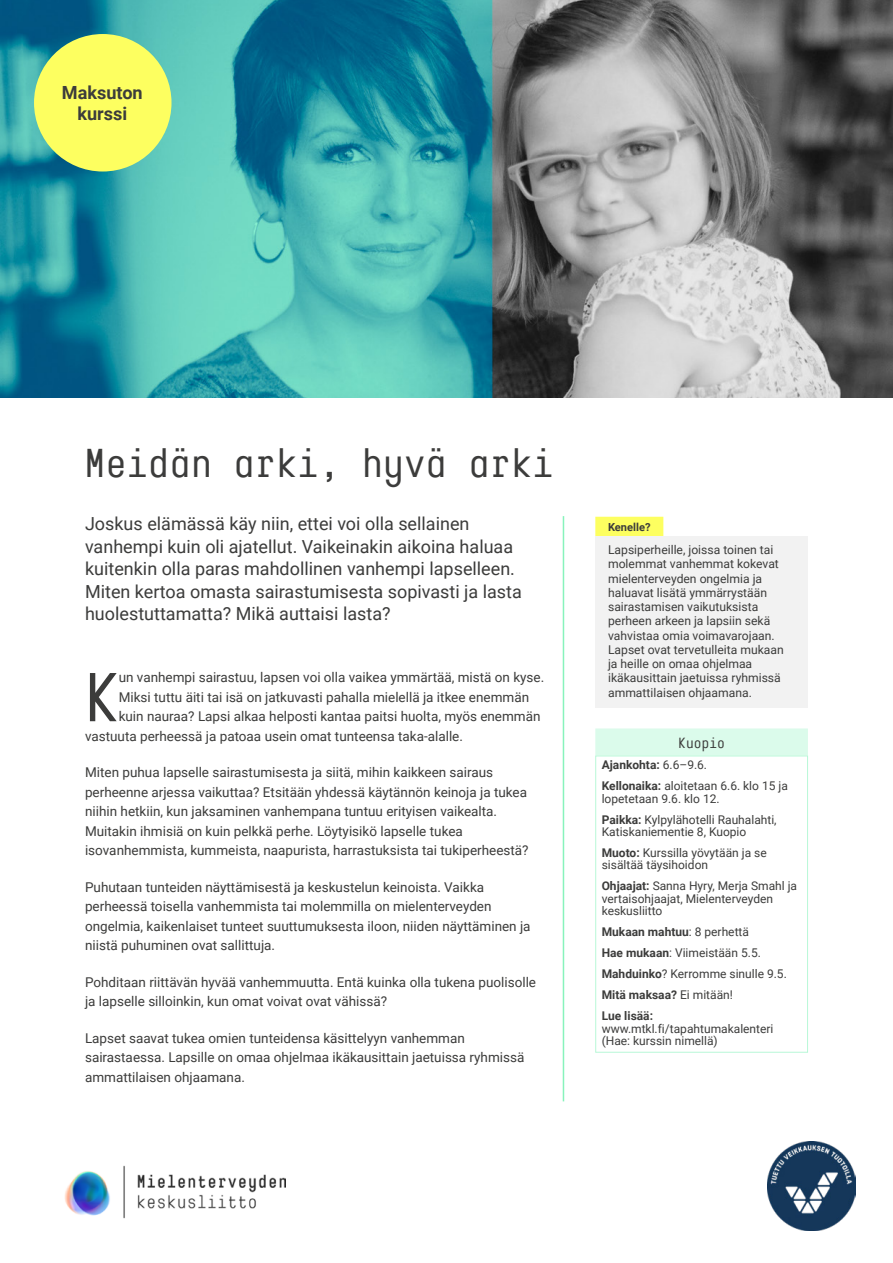
<style>
.page{position:relative;width:893px;height:1263px;background:#fff}
.page>*{position:absolute;margin:0;border:0;box-sizing:border-box;transform-origin:0 0}
.t1{font:500 70.65px "Karben 205 Mono";color:#3c3c3b}
.t2{font:500 40.95px "Karben 205 Mono";letter-spacing:.045em;color:#3c3c3b}
.t3{font:700 18.15px/21.3px "Roboto";color:#3c3c3b;text-align:center}
.t4{font:18px/22.5px "Roboto";color:#3c3c3b}
.t5{font:500 15px "Karben 205 Mono";letter-spacing:.045em;color:#3c3c3b}
.t6{font:13.5px/19.5px "Roboto";color:#3c3c3b}
.t7{font:12.15px/14.2px "Roboto";color:#3c3c3b}
.t8{font:12px/21px "Roboto";color:#3c3c3b}
.t9{font:700 11.1px "Roboto";color:#3c3c3b}
.s1{font-weight:700}
</style>
<div class="page">
<img style="left:767px;top:1142px;width:89px;height:88px">
<img style="left:64px;top:1165px;width:222px;height:54px">
<img style="left:0;top:0;width:893px;height:398px">
<div style="left:595px;top:517px;width:68px;height:24px;background:#fdff60"></div>
<div style="left:595px;top:536px;width:213px;height:172px;background:#f2f2f2"></div>
<hr style="left:563px;top:516px;width:1px;height:585px;background:#88f3bc">
<div style="left:595px;top:728px;width:213px;height:27px;background:#dbfbeb"></div>
<div style="left:595px;top:755px;width:213px;height:297px;border:1px solid #b8f8d7"></div>
<div style="left:34px;top:34px;width:137px;height:137px;background:#fdff60;border-radius:50%"></div>
<h3 class="t3" style="left:62px;top:81px;width:82px">Maksuton kurssi</h3>
<h2 class="t2" style="left:85px;top:440px;width:469px">Meidän arki, hyvä arki</h2>
<p class="t4" style="left:85px;top:512px;width:438px">Joskus elämässä käy niin, ettei voi olla sellainen vanhempi kuin oli ajatellut. Vaikeinakin aikoina haluaa kuitenkin olla paras mahdollinen vanhempi lapselleen.<br>Miten kertoa omasta sairastumisesta sopivasti ja lasta huolestuttamatta? Mikä auttaisi lasta?</p>
<h1 class="t1" style="left:85px;top:658px;width:35px">K</h1>
<p class="t6" style="left:119px;top:667px;width:427px">un vanhempi sairastuu, lapsen voi olla vaikea ymmärtää, mistä on kyse.</p>
<p class="t6" style="left:119px;top:687px;width:412px">Miksi tuttu äiti tai isä on jatkuvasti pahalla mielellä ja itkee enemmän</p>
<p class="t6" style="left:119px;top:706px;width:423px">kuin nauraa? Lapsi alkaa helposti kantaa paitsi huolta, myös enemmän</p>
<p class="t6" style="left:85px;top:726px;width:379px">vastuuta perheessä ja patoaa usein omat tunteensa taka-alalle.</p>
<p class="t6" style="left:85px;top:762px;width:445px">Miten puhua lapselle sairastumisesta ja siitä, mihin kaikkeen sairaus perheenne arjessa vaikuttaa? Etsitään yhdessä käytännön keinoja ja tukea niihin hetkiin, kun jaksaminen vanhempana tuntuu erityisen vaikealta.<br>Muitakin ihmisiä on kuin pelkkä perhe. Löytyisikö lapselle tukea isovanhemmista, kummeista, naapurista, harrastuksista tai tukiperheestä?</p>
<p class="t6" style="left:85px;top:877px;width:447px">Puhutaan tunteiden näyttämisestä ja keskustelun keinoista. Vaikka perheessä toisella vanhemmista tai molemmilla on mielenterveyden ongelmia, kaikenlaiset tunteet suuttumuksesta iloon, niiden näyttäminen ja niistä puhuminen ovat sallittuja.</p>
<p class="t6" style="left:85px;top:972px;width:453px">Pohditaan riittävän hyvää vanhemmuutta. Entä kuinka olla tukena puolisolle ja lapselle silloinkin, kun omat voivat ovat vähissä?</p>
<p class="t6" style="left:85px;top:1028px;width:441px">Lapset saavat tukea omien tunteidensa käsittelyyn vanhemman sairastaessa. Lapsille on omaa ohjelmaa ikäkausittain jaetuissa ryhmissä ammattilaisen ohjaamana.</p>
<p class="t9" style="left:608px;top:519px;width:44px">Kenelle?</p>
<p class="t7" style="left:608px;top:542px;width:177px">Lapsiperheille, joissa toinen tai molemmat vanhemmat kokevat mielenterveyden ongelmia ja haluavat lisätä ymmärrystään sairastamisen vaikutuksista perheen arkeen ja lapsiin sekä vahvistaa omia voimavarojaan.<br>Lapset ovat tervetulleita mukaan ja heille on omaa ohjelmaa ikäkausittain jaetuissa ryhmissä ammattilaisen ohjaamana.</p>
<p class="t5" style="left:678px;top:735px;width:48px">Kuopio</p>
<p class="t8" style="left:602px;top:754px;width:188px"><span class="s1">Ajankohta:</span> 6.6–9.6.<br><span class="s1">Kellonaika:</span> aloitetaan 6.6. klo 15 ja</p>
<p class="t8" style="left:602px;top:787px;width:176px">lopetetaan 9.6. klo 12.<br><span class="s1">Paikka:</span> Kylpylähotelli Rauhalahti,</p>
<p class="t8" style="left:602px;top:821px;width:167px">Katiskaniementie 8, Kuopio<br><span class="s1">Muoto:</span> Kurssilla yövytään ja se</p>
<p class="t8" style="left:602px;top:854px;width:197px">sisältää täysihoidon<br><span class="s1">Ohjaajat:</span> Sanna Hyry, Merja Smahl ja</p>
<p class="t8" style="left:602px;top:892px;width:173px;line-height:12.5px">vertaisohjaajat, Mielenterveyden keskusliitto</p>
<p class="t8" style="left:602px;top:921px;width:187px"><span class="s1">Mukaan mahtuu</span>: 8 perhettä<br><span class="s1">Hae mukaan</span>: Viimeistään 5.5.<br><span class="s1">Mahduinko</span>? Kerromme sinulle 9.5.<br><span class="s1">Mitä maksaa?</span> Ei mitään!<br><span class="s1">Lue lisää:</span></p>
<p class="t8" style="left:602px;top:1021px;width:173px;line-height:12.5px">www.mtkl.fi/tapahtumakalenteri (Hae: kurssin nimellä)</p>
</div>
